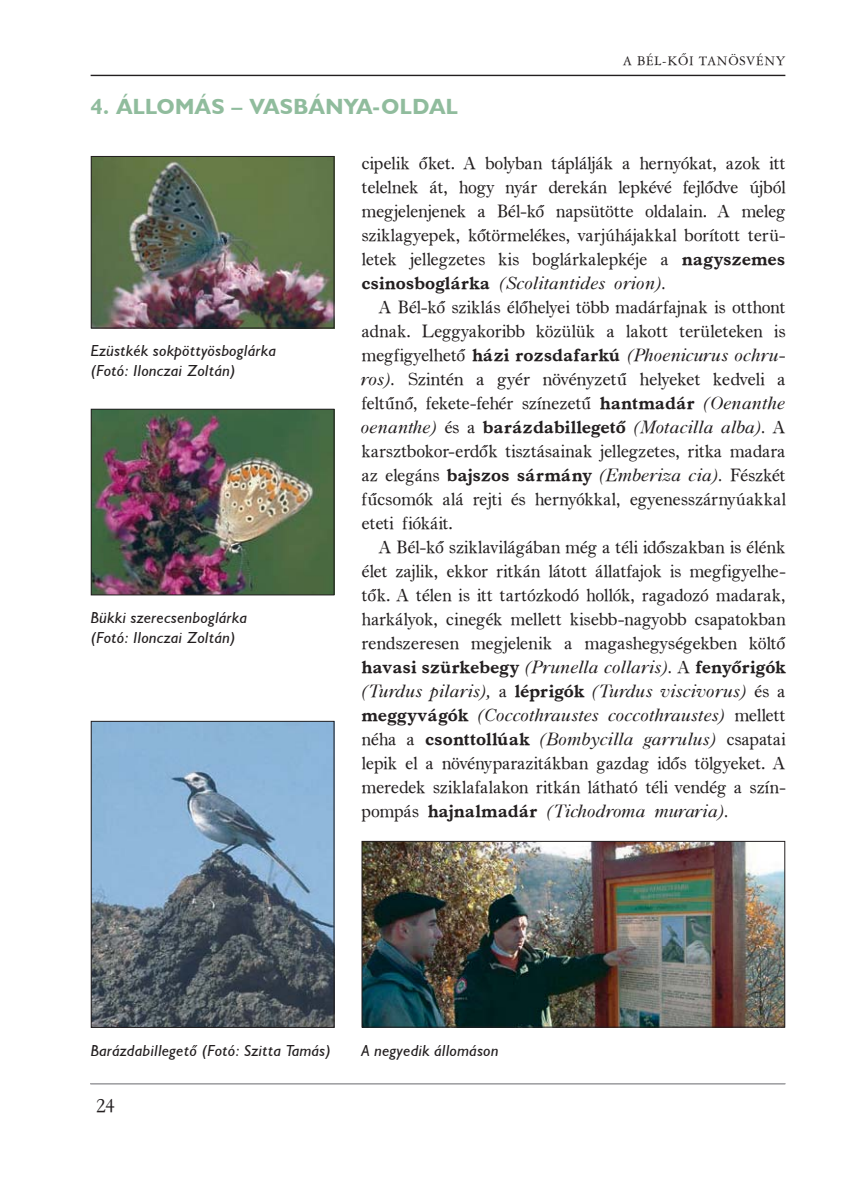
<style>
.page{position:relative;width:842px;height:1191px;background:#fff}
.page>*{position:absolute;margin:0;border:0;box-sizing:border-box;transform-origin:0 0}
.t1{font:700 22px "Humanist 521 PFL";letter-spacing:.025em;color:#90bc9d}
.t2{font:19px "Dutch 766 PFL";color:#231f20}
.t3{font:18px/24px "Dutch 766 PFL";letter-spacing:.005em;color:#231f20;text-align:justify}
.t4{font:italic 16px/19.2px "Humanist 521 PFL";letter-spacing:.02em;color:#231f20}
.t5{font:14px "American Garamond PFL";letter-spacing:.05em;color:#231f20}
.s1{font-weight:700}
.s2{font-style:italic}
</style>
<div class="page">
<hr style="left:91px;top:75px;width:694px;height:1px;background:#231f20">
<hr style="left:90px;top:1083px;width:695px;height:1px;background:#bbbdc0">
<img style="left:93px;top:158px;width:239px;height:168px">
<div style="left:91px;top:156px;width:243px;height:172px;border:1px solid #231f20"></div>
<img style="left:93px;top:411px;width:239px;height:182px">
<div style="left:91px;top:409px;width:243px;height:186px;border:1px solid #231f20"></div>
<img style="left:93px;top:723px;width:239px;height:303px">
<div style="left:91px;top:721px;width:243px;height:307px;border:1px solid #231f20"></div>
<img style="left:363px;top:843px;width:420px;height:182px">
<div style="left:361px;top:841px;width:424px;height:186px;border:1px solid #231f20"></div>
<p class="t1" style="left:91px;top:98px;width:368px">4. ÁLLOMÁS – VASBÁNYA-OLDAL</p>
<p class="t5" style="left:623px;top:56px;width:164px">A BÉL-KÕI TANÖSVÉNY</p>
<p class="t4" style="left:91px;top:343px;width:187px">Ezüstkék sokpöttyösboglárka (Fotó: Ilonczai Zoltán)</p>
<p class="t4" style="left:91px;top:610px;width:158px">Bükki szerecsenboglárka (Fotó: Ilonczai Zoltán)</p>
<p class="t3" style="left:361px;top:153px;width:425px">cipelik őket. A bolyban táplálják a hernyókat, azok itt telelnek át, hogy nyár derekán lepkévé fejlődve újból megjelenjenek a Bél-kő napsütötte oldalain. A meleg sziklagyepek, kőtörmelékes, varjúhájakkal borított terü&shy;letek jellegzetes kis boglárkalepkéje a <span class="s1">nagyszemes csinosboglárka</span> <span class="s2">(Scolitantides orion).</span></p>
<p class="t3" style="left:361px;top:297px;width:425px;text-indent:18px">A Bél-kő sziklás élőhelyei több madárfajnak is otthont adnak. Leggyakoribb közülük a lakott területeken is megfigyelhető <span class="s1">házi rozsdafarkú</span> <span class="s2">(Phoenicurus ochru&shy;ros).</span> Szintén a gyér növényzetű helyeket kedveli a feltűnő, fekete-fehér színezetű <span class="s1">hantmadár</span> <span class="s2">(Oenanthe oenanthe)</span> és a <span class="s1">barázdabillegető</span> <span class="s2">(Motacilla alba).</span> A karsztbokor-erdők tisztásainak jellegzetes, ritka madara az elegáns <span class="s1">bajszos sármány</span> <span class="s2">(Emberiza cia).</span> Fészkét fűcsomók alá rejti és hernyókkal, egyenesszárnyúakkal eteti fiókáit.</p>
<p class="t3" style="left:361px;top:537px;width:425px;text-indent:18px">A Bél-kő sziklavilágában még a téli időszakban is élénk élet zajlik, ekkor ritkán látott állatfajok is megfigyelhe&shy;tők. A télen is itt tartózkodó hollók, ragadozó madarak, harkályok, cinegék mellett kisebb-nagyobb csapatokban rendszeresen megjelenik a magashegységekben költő <span class="s1">havasi szürkebegy</span> <span class="s2">(Prunella collaris).</span> A <span class="s1">fenyőrigók </span><span class="s2">(Turdus pilaris),</span> a <span class="s1">léprigók</span> <span class="s2">(Turdus viscivorus)</span> és a <span class="s1">meggyvágók</span> <span class="s2">(Coccothraustes coccothraustes)</span> mellett néha a <span class="s1">csonttollúak</span> <span class="s2">(Bombycilla garrulus)</span> csapatai lepik el a növényparazitákban gazdag idős tölgyeket. A meredek sziklafalakon ritkán látható téli vendég a szín&shy;pompás <span class="s1">hajnalmadár</span> <span class="s2">(Tichodroma muraria).</span></p>
<p class="t4" style="left:91px;top:1042px;width:242px">Barázdabillegetõ (Fotó: Szitta Tamás)</p>
<p class="t4" style="left:361px;top:1042px;width:139px">A negyedik állomáson</p>
<p class="t2" style="left:96px;top:1099px;width:20px">24</p>
</div>
